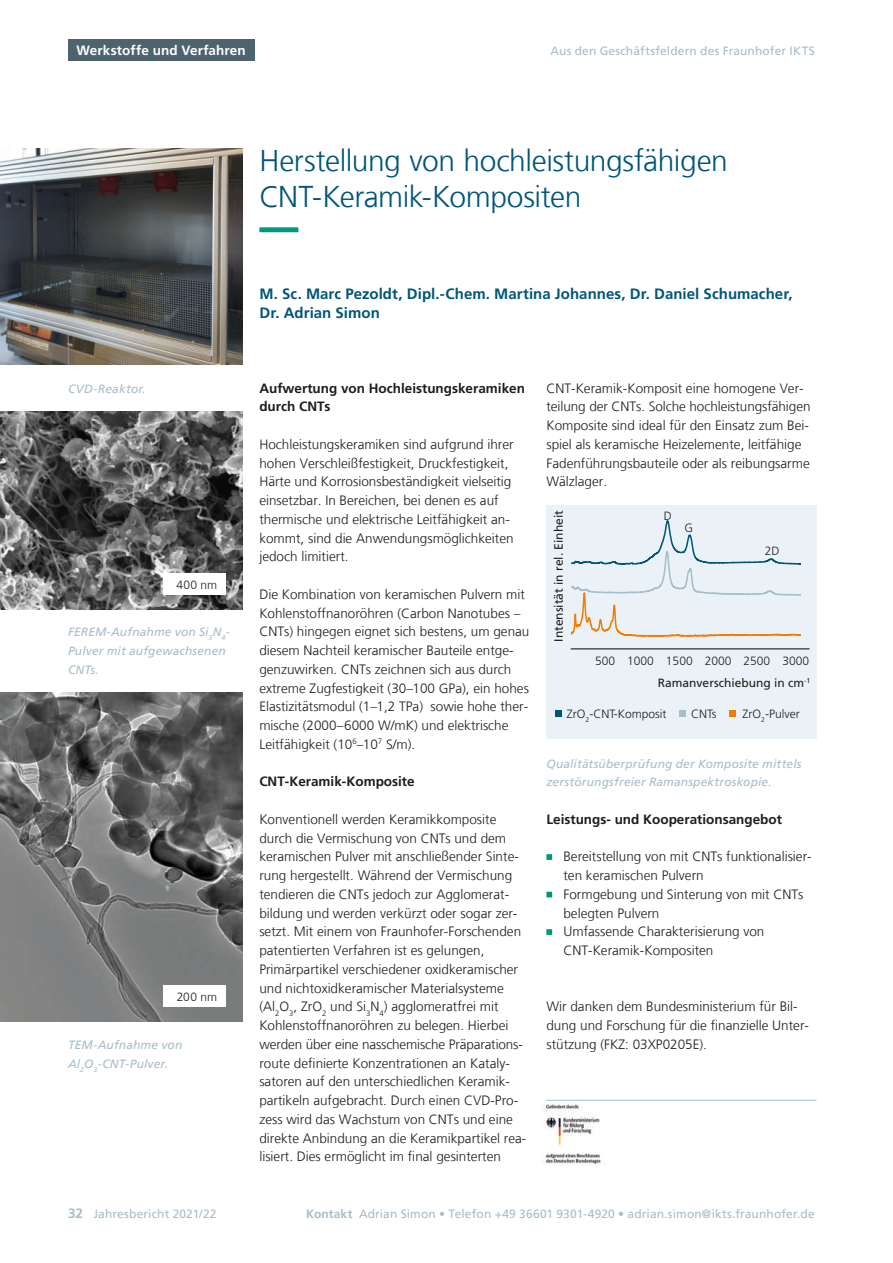
<style>
.page{position:relative;width:893px;height:1263px;background:#fff}
.page>*{position:absolute;margin:0;border:0;box-sizing:border-box;transform-origin:0 0}
.t1{font:300 30px/36px "Frutiger LT Com";letter-spacing:-.015em;color:#005578}
.t2{font:700 15px/18.8px "Frutiger LT Com";letter-spacing:.005em;color:#005578}
.t3{font:300 13.5px/18.8px "Frutiger LT Com";color:#1d1d1b}
.t4{font:700 13.5px/18.8px "Frutiger LT Com";color:#1d1d1b}
.t5{font:700 13.5px "Frutiger LT Com";letter-spacing:.005em;color:#fff}
.t6{font:700 13.5px "Frutiger LT Com";color:#a6bdca}
.t7{font:italic 12px/18.8px "Frutiger LT Com";letter-spacing:.015em;color:#a6bdca}
.t8{font:12px "Frutiger LT Com";letter-spacing:.01em;color:#a6bdca}
.t9{font:300 12px/21.9px "Frutiger LT Com";color:#1d1d1b;text-align:right}
.t10{font:12px "Frutiger LT Com";color:#1d1d1b}
.s1{font-weight:400}
.s2{font-weight:700}
</style>
<div class="page">
<hr style="left:546px;top:1100px;width:270px;height:1px;background:#a6bdca">
<svg style="left:546px;top:854px;width:7px;height:6px"></svg>
<svg style="left:546px;top:892px;width:7px;height:5px"></svg>
<svg style="left:546px;top:929px;width:7px;height:6px"></svg>
<img style="left:0;top:693px;width:242px;height:328px">
<img style="left:0;top:149px;width:242px;height:215px">
<img style="left:0;top:411px;width:242px;height:198px">
<div style="left:546px;top:505px;width:270px;height:234px;background:#ebf2f7"></div>
<hr style="left:571px;top:648px;width:238px;height:1px;background:#020204">
<div style="left:555px;top:711px;width:7px;height:6px;background:#005578"></div>
<div style="left:729px;top:711px;width:7px;height:6px;background:#ef7d00"></div>
<svg style="left:679px;top:711px;width:6px;height:6px"></svg>
<svg style="left:571px;top:520px;width:230px;height:117px"></svg>
<svg style="left:259px;top:227px;width:40px;height:5px"></svg>
<div style="left:68px;top:40px;width:187px;height:21px;background:#4d636d"></div>
<div style="left:164px;top:573px;width:62px;height:22px;background:#fff"></div>
<div style="left:164px;top:985px;width:62px;height:22px;background:#fff"></div>
<img style="left:544px;top:1103px;width:57px;height:62px">
<p class="t5" style="left:77px;top:43px;width:171px">Werkstoffe und Verfahren</p>
<p class="t8" style="left:550px;top:44px;width:266px">Aus den Geschäftsfeldern des Fraunhofer IKTS</p>
<h1 class="t1" style="left:259px;top:143px;width:470px">Herstellung von hochleistungsfähigen<br>CNT-Keramik-Kompositen</h1>
<p class="t2" style="left:259px;top:284px;width:535px">M. Sc. Marc Pezoldt, Dipl.-Chem. Martina Johannes, Dr. Daniel Schumacher,<br>Dr. Adrian Simon</p>
<p class="t4" style="left:259px;top:379px;width:267px">Aufwertung von Hochleistungskeramiken durch CNTs</p>
<p class="t3" style="left:259px;top:435px;width:256px">Hochleistungskeramiken sind aufgrund ihrer hohen Verschleißfestigkeit, Druckfestigkeit, Härte und Korrosionsbeständigkeit vielseitig einsetzbar. In Bereichen, bei denen es auf thermische und elektrische Leitfähigkeit an&shy;kommt, sind die Anwendungsmöglichkeiten jedoch limitiert.</p>
<p class="t3" style="left:259px;top:585px;width:272px">Die Kombination von keramischen Pulvern mit Kohlenstoffnanoröhren (Carbon Nanotubes – CNTs) hingegen eignet sich bestens, um genau diesem Nachteil keramischer Bauteile entge&shy;genzuwirken. CNTs zeichnen sich aus durch extreme Zugfestigkeit (30–100 GPa), ein hohes Elastizitätsmodul (1–1,2 TPa) sowie hohe ther&shy;mische (2000–6000 W/mK) und elektrische Leitfähigkeit (10<sup>6</sup>–10<sup>7</sup> S/m).</p>
<p class="t4" style="left:259px;top:772px;width:157px">CNT-Keramik-Komposite</p>
<p class="t3" style="left:259px;top:810px;width:269px">Konventionell werden Keramikkomposite durch die Vermischung von CNTs und dem keramischen Pulver mit anschließender Sinte&shy;rung hergestellt. Während der Vermischung tendieren die CNTs jedoch zur Agglomerat&shy;bildung und werden verkürzt oder sogar zer&shy;setzt. Mit einem von Fraunhofer-Forschenden patentierten Verfahren ist es gelungen, Primärpartikel verschiedener oxidkeramischer und nichtoxidkeramischer Materialsysteme (Al<sub>2</sub>O<sub>3</sub>, ZrO<sub>2</sub> und Si<sub>3</sub>N<sub>4</sub>) agglomeratfrei mit Kohlenstoffnanoröhren zu belegen. Hierbei werden über eine nasschemische Präparations&shy;route definierte Konzentrationen an Kataly&shy;satoren auf den unterschiedlichen Keramik&shy;partikeln aufgebracht. Durch einen CVD-Pro&shy;zess wird das Wachstum von CNTs und eine direkte Anbindung an die Keramikpartikel rea&shy;lisiert. Dies ermöglicht im final gesinterten</p>
<p class="t3" style="left:546px;top:379px;width:266px">CNT-Keramik-Komposit eine homogene Ver&shy;teilung der CNTs. Solche hochleistungsfähigen Komposite sind ideal für den Einsatz zum Bei&shy;spiel als keramische Heizelemente, leitfähige Fadenführungsbauteile oder als reibungsarme Wälzlager.</p>
<p class="t7" style="left:68px;top:379px;width:79px">CVD-Reaktor.</p>
<p class="t10" style="left:552px;top:642px;width:133px;rotate:-90deg">Intensität in rel. Einheit</p>
<p class="t9" style="left:664px;top:505px;width:10px">D</p>
<p class="t9" style="left:684px;top:517px;width:10px">G</p>
<p class="t9" style="left:765px;top:540px;width:16px">2D</p>
<p class="t9" style="left:177px;top:573px;width:42px">400 nm</p>
<p class="t7" style="left:68px;top:623px;width:163px">FEREM-Aufnahme von Si<sub>3</sub>N<sub>4</sub>-<br>Pulver mit aufgewachsenen<br>CNTs.</p>
<p class="t9" style="left:595px;top:650px;width:217px">500 1000 1500 2000 2500 3000<br><span class="s1">Ramanverschiebung in cm</span><sup>-1</sup></p>
<p class="t9" style="left:567px;top:702px;width:101px">ZrO<sub>2</sub>-CNT-Komposit</p>
<p class="t9" style="left:743px;top:702px;width:59px">ZrO<sub>2</sub>-Pulver</p>
<p class="t9" style="left:691px;top:702px;width:27px">CNTs</p>
<p class="t7" style="left:546px;top:754px;width:257px">Qualitätsüberprüfung der Komposite mittels zerstörungsfreier Ramanspektroskopie.</p>
<p class="t4" style="left:546px;top:810px;width:237px">Leistungs- und Kooperationsangebot</p>
<p class="t3" style="left:563px;top:847px;width:250px">Bereitstellung von mit CNTs funktionalisier&shy;ten keramischen Pulvern<br>Formgebung und Sinterung von mit CNTs belegten Pulvern<br>Umfassende Charakterisierung von<br>CNT-Keramik-Kompositen</p>
<p class="t9" style="left:177px;top:986px;width:42px">200 nm</p>
<p class="t3" style="left:546px;top:997px;width:264px">Wir danken dem Bundesministerium für Bil&shy;dung und Forschung für die finanzielle Unter-</p>
<p class="t7" style="left:68px;top:1035px;width:116px">TEM-Aufnahme von</p>
<p class="t3" style="left:546px;top:1035px;width:162px">stützung (FKZ: 03XP0205E).</p>
<p class="t7" style="left:68px;top:1054px;width:102px">Al<sub>2</sub>O<sub>3</sub>-CNT-Pulver.</p>
<p class="t6" style="left:68px;top:1205px;width:17px">32</p>
<p class="t8" style="left:94px;top:1206px;width:125px">Jahresbericht 2021/22</p>
<p class="t8" style="left:306px;top:1206px;width:510px"><span class="s2">Kontakt</span> Adrian Simon • Telefon +49 36601 9301-4920 • adrian.simon@ikts.fraunhofer.de</p>
</div>
